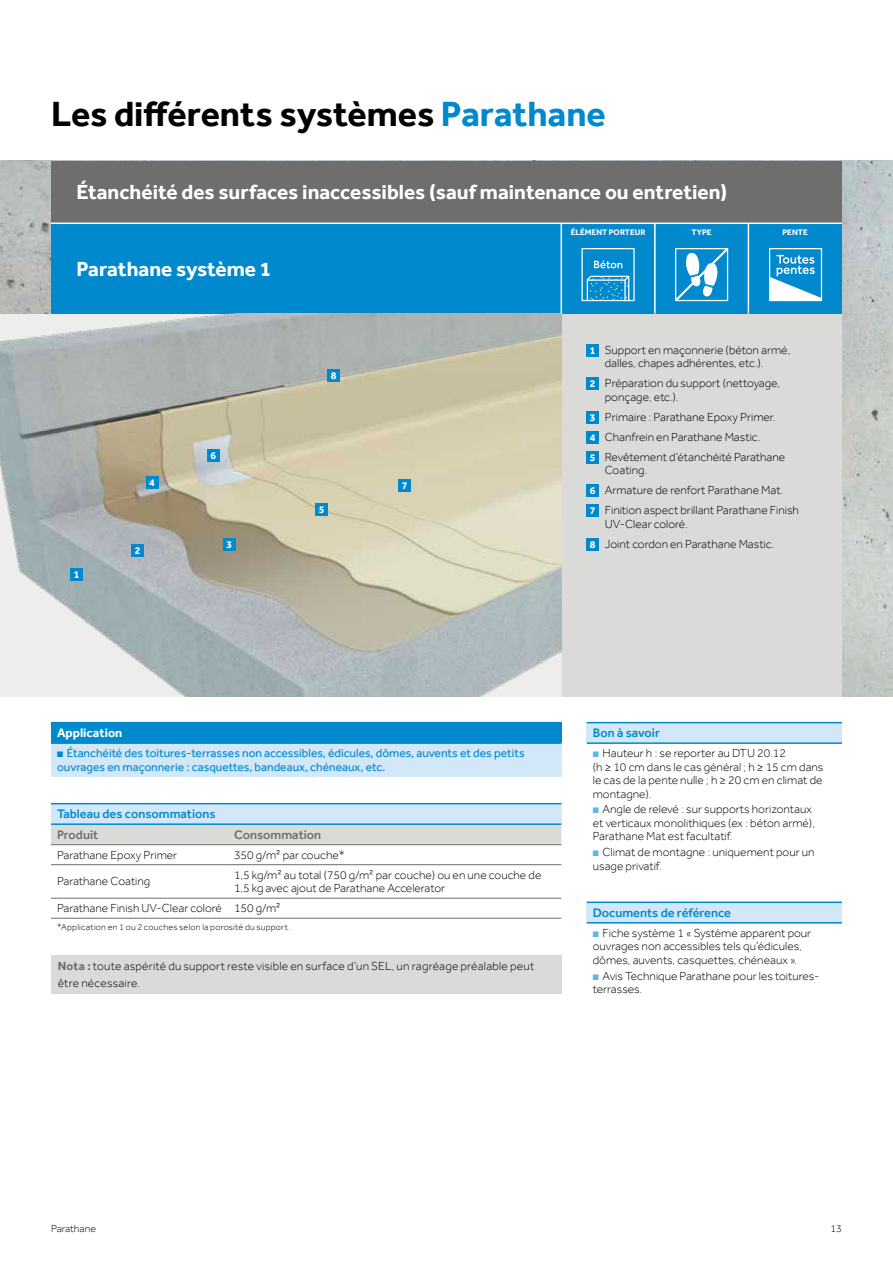
<style>
.page{position:relative;width:893px;height:1263px;background:#fff}
.page>*{position:absolute;margin:0;border:0;box-sizing:border-box;transform-origin:0 0}
._13-Titre-01{font:700 36px "Effra";color:#000}
._60-FS-Titre-01{font:700 21px "Effra";color:#fff}
._61-FS-Têtière{font:500 12.75px "Effra";color:#0089cd}
._61-FS-Têtière-2{font:500 12.75px "Effra";color:#6e6e6e}
._61-FS-Têtière-3{font:700 12.75px "Effra";color:#fff}
._62-FS-Contenu{font:300 12px/13.5px "Effra";color:#000}
._17-Texte-Nota-Gris_style_imbriqué{font:300 12px/13.5px "Effra";color:#000}
.t1{font:12px/13.5px "Effra";color:#0089cd}
._17-Texte-Nota-Gris_style_imbriqué-2{font:300 12px/16.8px "Effra";letter-spacing:.02em;color:#000}
._20-Légende-Numéro{font:700 10.5px "Effra";color:#fff}
._12-Référence{font:300 10.5px "Effra";color:#000}
._11-Folio{font:300 10.5px "Effra";color:#000}
._50-Texte-Renvoi{font:300 9px "Effra";letter-spacing:.025em;color:#000}
._60-FS-Titre-Picto{font:700 8.25px "Effra";color:#fff}
.s1{color:#0089cd}
.s2{font-weight:700;color:#6e6e6e}
.s3{color:#5eb5e3}
</style>
<div class="page">
<img style="left:0;top:161px;width:893px;height:535px">
<div style="left:51px;top:223px;width:791px;height:91px;background:#0089cd"></div>
<div style="left:561px;top:314px;width:281px;height:382px;background:#dadad9"></div>
<img style="left:0;top:314px;width:561px;height:382px">
<div style="left:587px;top:723px;width:255px;height:20px;background:#d2e7f7"></div>
<hr style="left:587px;top:722px;width:255px;height:1px;background:#0089cd">
<hr style="left:587px;top:742px;width:255px;height:2px;background:#0089cd">
<div style="left:587px;top:902px;width:255px;height:21px;background:#d2e7f7"></div>
<hr style="left:587px;top:901px;width:255px;height:2px;background:#0089cd">
<hr style="left:587px;top:922px;width:255px;height:1px;background:#0089cd">
<div style="left:51px;top:161px;width:791px;height:62px;background:#6e6e6e"></div>
<div style="left:587px;top:344px;width:12px;height:12px;background:#0089cd"></div>
<div style="left:587px;top:378px;width:12px;height:12px;background:#0089cd"></div>
<div style="left:587px;top:411px;width:12px;height:12px;background:#0089cd"></div>
<div style="left:587px;top:431px;width:12px;height:12px;background:#0089cd"></div>
<div style="left:587px;top:451px;width:12px;height:12px;background:#0089cd"></div>
<div style="left:587px;top:485px;width:12px;height:12px;background:#0089cd"></div>
<div style="left:587px;top:505px;width:12px;height:12px;background:#0089cd"></div>
<div style="left:587px;top:538px;width:12px;height:12px;background:#0089cd"></div>
<div style="left:51px;top:956px;width:510px;height:38px;background:#dadad9"></div>
<div style="left:51px;top:804px;width:510px;height:20px;background:#d2e7f7"></div>
<div style="left:51px;top:825px;width:510px;height:19px;background:#dadad9"></div>
<hr style="left:51px;top:803px;width:177px;height:1px;background:#0089cd">
<hr style="left:228px;top:803px;width:333px;height:1px;background:#0089cd">
<hr style="left:51px;top:823px;width:177px;height:2px;background:#0089cd">
<hr style="left:228px;top:823px;width:333px;height:2px;background:#0089cd">
<hr style="left:51px;top:844px;width:177px;height:1px;background:#6e6e6e">
<hr style="left:228px;top:844px;width:333px;height:1px;background:#6e6e6e">
<hr style="left:51px;top:864px;width:177px;height:1px;background:#6e6e6e">
<hr style="left:228px;top:864px;width:333px;height:1px;background:#6e6e6e">
<hr style="left:51px;top:898px;width:177px;height:1px;background:#6e6e6e">
<hr style="left:228px;top:898px;width:333px;height:1px;background:#6e6e6e">
<hr style="left:51px;top:918px;width:177px;height:1px;background:#6e6e6e">
<hr style="left:228px;top:918px;width:333px;height:1px;background:#6e6e6e">
<div style="left:51px;top:723px;width:510px;height:20px;background:#0089cd"></div>
<div style="left:51px;top:743px;width:510px;height:34px;background:#d2e7f7"></div>
<hr style="left:51px;top:722px;width:510px;height:1px;background:#0089cd">
<hr style="left:51px;top:742px;width:510px;height:2px;background:#0089cd">
<hr style="left:748px;top:223px;width:94px;height:1px;background:#fff">
<svg style="left:748px;top:224px;width:1px;height:19px"></svg>
<hr style="left:748px;top:243px;width:1px;height:71px;background:#fff">
<hr style="left:561px;top:223px;width:94px;height:1px;background:#fff">
<svg style="left:654px;top:224px;width:2px;height:19px"></svg>
<hr style="left:654px;top:243px;width:2px;height:71px;background:#fff">
<hr style="left:51px;top:223px;width:510px;height:1px;background:#fff">
<svg style="left:561px;top:224px;width:1px;height:19px"></svg>
<hr style="left:561px;top:243px;width:1px;height:71px;background:#fff">
<hr style="left:655px;top:223px;width:93px;height:1px;background:#fff">
<svg style="left:581px;top:248px;width:54px;height:53px"></svg>
<svg style="left:675px;top:248px;width:53px;height:53px"></svg>
<svg style="left:769px;top:248px;width:53px;height:53px"></svg>
<div style="left:71px;top:569px;width:12px;height:12px;background:#0089cd"></div>
<div style="left:132px;top:544px;width:12px;height:12px;background:#0089cd"></div>
<div style="left:223px;top:538px;width:12px;height:12px;background:#0089cd"></div>
<div style="left:146px;top:476px;width:12px;height:12px;background:#0089cd"></div>
<div style="left:316px;top:503px;width:12px;height:12px;background:#0089cd"></div>
<div style="left:207px;top:449px;width:12px;height:12px;background:#0089cd"></div>
<div style="left:328px;top:370px;width:12px;height:12px;background:#0089cd"></div>
<div style="left:399px;top:479px;width:12px;height:12px;background:#0089cd"></div>
<p class="_13-Titre-01" style="left:51px;top:93px;width:556px">Les différents systèmes <span class="s1">Parathane</span></p>
<p class="_60-FS-Titre-01" style="left:77px;top:179px;width:652px">Étanchéité des surfaces inaccessibles (sauf maintenance ou entretien)</p>
<p class="_60-FS-Titre-01" style="left:77px;top:256px;width:196px">Parathane système 1</p>
<p class="_20-Légende-Numéro" style="left:74px;top:568px;width:7px">1</p>
<p class="_20-Légende-Numéro" style="left:149px;top:476px;width:7px">4</p>
<p class="_20-Légende-Numéro" style="left:135px;top:544px;width:7px">2</p>
<p class="_20-Légende-Numéro" style="left:210px;top:449px;width:7px">6</p>
<p class="_20-Légende-Numéro" style="left:226px;top:538px;width:7px">3</p>
<p class="_20-Légende-Numéro" style="left:331px;top:370px;width:7px">8</p>
<p class="_20-Légende-Numéro" style="left:319px;top:503px;width:7px">5</p>
<p class="_20-Légende-Numéro" style="left:402px;top:479px;width:7px">7</p>
<p class="_60-FS-Titre-Picto" style="left:571px;top:227px;width:76px">ÉLÉMENT PORTEUR</p>
<p class="_60-FS-Titre-Picto" style="left:692px;top:227px;width:22px">TYPE</p>
<p class="_60-FS-Titre-Picto" style="left:782px;top:227px;width:27px">PENTE</p>
<p class="_20-Légende-Numéro" style="left:590px;top:344px;width:7px">1</p>
<p class="_62-FS-Contenu" style="left:605px;top:343px;width:187px">Support en maçonnerie (béton armé, dalles, chapes adhérentes, etc.).</p>
<p class="_20-Légende-Numéro" style="left:590px;top:377px;width:7px">2</p>
<p class="_62-FS-Contenu" style="left:605px;top:376px;width:177px">Préparation du support (nettoyage, ponçage, etc.).</p>
<p class="_20-Légende-Numéro" style="left:590px;top:411px;width:7px">3</p>
<p class="_62-FS-Contenu" style="left:605px;top:410px;width:172px">Primaire : Parathane Epoxy Primer.</p>
<p class="_20-Légende-Numéro" style="left:590px;top:431px;width:7px">4</p>
<p class="_62-FS-Contenu" style="left:605px;top:430px;width:157px">Chanfrein en Parathane Mastic.</p>
<p class="_20-Légende-Numéro" style="left:590px;top:451px;width:7px">5</p>
<p class="_62-FS-Contenu" style="left:605px;top:450px;width:182px">Revêtement d’étanchéité Parathane<br>Coating.</p>
<p class="_20-Légende-Numéro" style="left:590px;top:484px;width:7px">6</p>
<p class="_62-FS-Contenu" style="left:605px;top:483px;width:180px">Armature de renfort Parathane Mat.</p>
<p class="_20-Légende-Numéro" style="left:590px;top:504px;width:7px">7</p>
<p class="_62-FS-Contenu" style="left:605px;top:503px;width:196px">Finition aspect brillant Parathane Finish<br>UV‑Clear coloré.</p>
<p class="_20-Légende-Numéro" style="left:590px;top:538px;width:7px">8</p>
<p class="_62-FS-Contenu" style="left:605px;top:537px;width:171px">Joint cordon en Parathane Mastic.</p>
<p class="_61-FS-Têtière-3" style="left:57px;top:725px;width:67px">Application</p>
<p class="t1" style="left:57px;top:746px;width:469px">■ Étanchéité des toitures-terrasses non accessibles, édicules, dômes, auvents et des petits ouvrages en maçonnerie : casquettes, bandeaux, chéneaux, etc.</p>
<p class="_61-FS-Têtière" style="left:57px;top:806px;width:160px">Tableau des consommations</p>
<p class="_61-FS-Têtière-2" style="left:57px;top:827px;width:43px">Produit</p>
<p class="_61-FS-Têtière-2" style="left:234px;top:827px;width:89px">Consommation</p>
<p class="_62-FS-Contenu" style="left:57px;top:848px;width:122px">Parathane Epoxy Primer</p>
<p class="_62-FS-Contenu" style="left:234px;top:848px;width:112px">350 g/m² par couche*</p>
<p class="_62-FS-Contenu" style="left:57px;top:874px;width:95px">Parathane Coating</p>
<p class="_62-FS-Contenu" style="left:234px;top:868px;width:309px">1,5 kg/m² au total (750 g/m² par couche) ou en une couche de<br>1,5 kg avec ajout de Parathane Accelerator</p>
<p class="_62-FS-Contenu" style="left:57px;top:901px;width:166px">Parathane Finish UV‑Clear coloré</p>
<p class="_62-FS-Contenu" style="left:234px;top:901px;width:48px">150 g/m²</p>
<p class="_50-Texte-Renvoi" style="left:57px;top:922px;width:235px">*Application en 1 ou 2 couches selon la porosité du support.</p>
<p class="_17-Texte-Nota-Gris_style_imbriqué-2" style="left:58px;top:958px;width:478px"><span class="s2">Nota :</span> toute aspérité du support reste visible en surface d’un SEL, un ragréage préalable peut être nécessaire.</p>
<p class="_61-FS-Têtière" style="left:593px;top:725px;width:69px">Bon à savoir</p>
<p class="_17-Texte-Nota-Gris_style_imbriqué" style="left:593px;top:746px;width:232px"><span class="s3">■</span> Hauteur h : se reporter au DTU 20.12<br>(h ≥ 10 cm dans le cas général ; h ≥ 15 cm dans le cas de la pente nulle ; h ≥ 20 cm en climat de montagne).</p>
<p class="_17-Texte-Nota-Gris_style_imbriqué" style="left:593px;top:802px;width:224px"><span class="s3">■</span> Angle de relevé : sur supports horizontaux et verticaux monolithiques (ex : béton armé),<br>Parathane Mat est facultatif.</p>
<p class="_17-Texte-Nota-Gris_style_imbriqué" style="left:593px;top:845px;width:223px"><span class="s3">■</span> Climat de montagne : uniquement pour un usage privatif.</p>
<p class="_61-FS-Têtière" style="left:593px;top:905px;width:140px">Documents de référence</p>
<p class="_17-Texte-Nota-Gris_style_imbriqué" style="left:593px;top:926px;width:220px"><span class="s3">■</span> Fiche système 1 « Système apparent pour ouvrages non accessibles tels qu’édicules, dômes, auvents, casquettes, chéneaux ».</p>
<p class="_17-Texte-Nota-Gris_style_imbriqué" style="left:593px;top:969px;width:226px"><span class="s3">■</span> Avis Technique Parathane pour les toitures&shy;terrasses.</p>
<p class="_12-Référence" style="left:51px;top:1222px;width:46px">Parathane</p>
<p class="_11-Folio" style="left:830px;top:1222px;width:13px">13</p>
</div>
